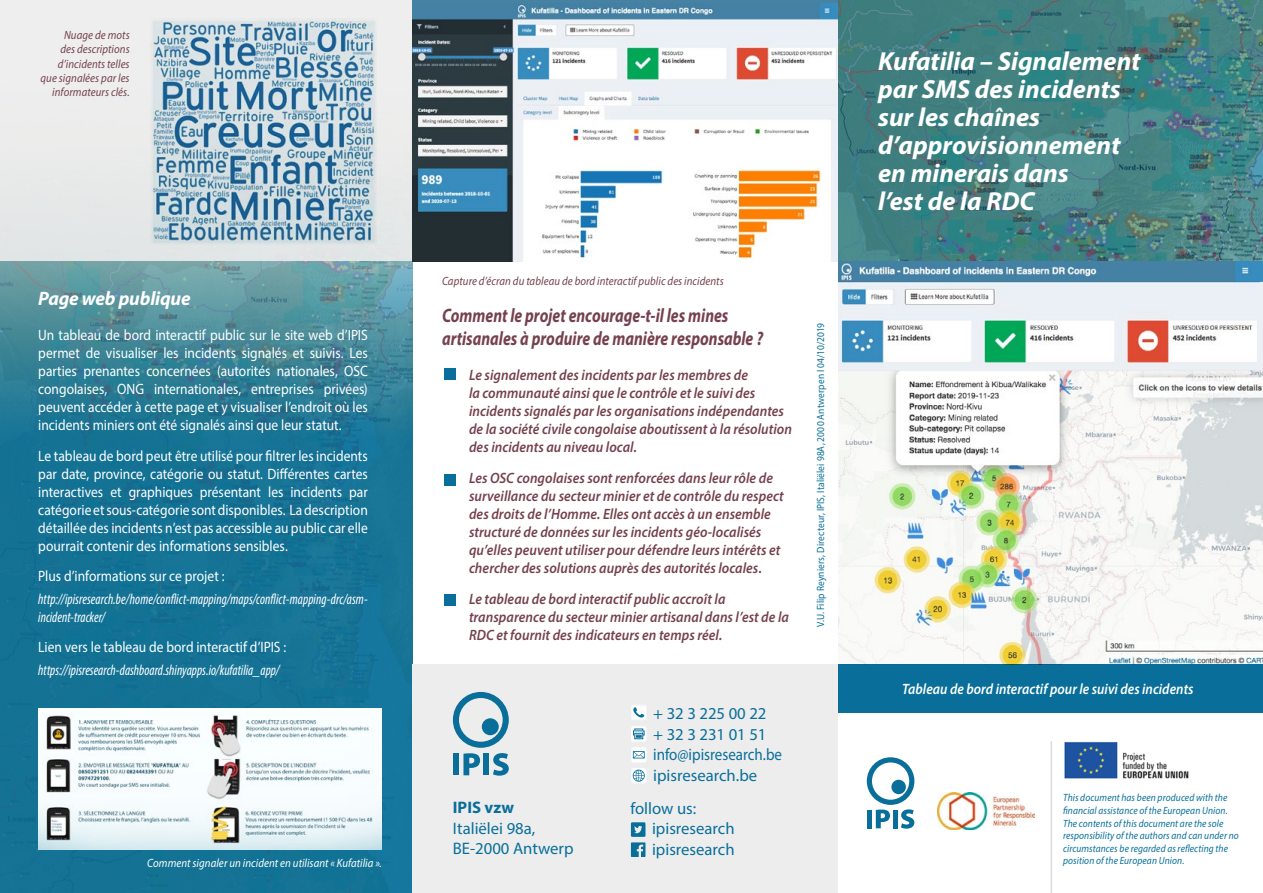
<style>
.page{position:relative;width:1263px;height:893px;background:#fff}
.page>*{position:absolute;margin:0;border:0;box-sizing:border-box;transform-origin:0 0}
.t1{font:italic 700 26.1px/28px "Myriad Pro";color:#fff}
.t2{font:italic 700 19.5px/23.4px "Myriad Pro";color:#75414e;scale:.8 1}
.t3{font:italic 700 19.5px "Myriad Pro";letter-spacing:-.01em;color:#fff}
.t4{font:16.65px/20.9px "Myriad Pro";color:#096f9a}
.t5{font:700 16.65px "Myriad Pro";color:#096f9a}
.t6{font:15px/18px "Myriad Pro";color:#fff;text-align:justify;scale:.9 1}
.t7{font:italic 600 15px/18px "Myriad Pro";letter-spacing:.005em;color:#75414e;scale:.92 1}
.t8{font:italic condensed 15px/18px "Myriad Pro";color:#fff;scale:.9 1}
.t9{font:italic 600 15px "Myriad Pro";letter-spacing:.005em;color:#fff;scale:.9 1}
.t10{font:italic 12px/14.4px "Myriad Pro";letter-spacing:.005em;color:#75414e;text-align:right;scale:.9 1}
.t11{font:italic 12px "Myriad Pro";letter-spacing:.005em;color:#fff;scale:.9 1}
.t12{font:italic 10.5px/12.6px "Myriad Pro";letter-spacing:.01em;color:#096f9a;scale:.9 1}
.t13{font:10.5px "Myriad Pro";letter-spacing:.015em;color:#096f9a;scale:.9 1}
</style>
<div class="page">
<svg style="left:0;top:261px;width:412px;height:632px;background:#247996"></svg>
<div style="left:0;top:0;width:412px;height:261px;background:#ededed"></div>
<img style="left:412px;top:4px;width:426px;height:257px">
<div style="left:412px;top:665px;width:426px;height:228px;background:#ededed"></div>
<img style="left:838px;top:261px;width:423px;height:104px">
<svg style="left:838px;top:0;width:425px;height:261px;background:#428082"></svg>
<svg style="left:867px;top:757px;width:47px;height:72px"></svg>
<img style="left:838px;top:365px;width:425px;height:300px">
<img style="left:1261px;top:261px;width:2px;height:107px">
<svg style="left:453px;top:692px;width:56px;height:84px"></svg>
<svg style="left:633px;top:770px;width:11px;height:11px"></svg>
<div style="left:631px;top:768px;width:15px;height:15px;border:1px solid #fff;border-radius:2px"></div>
<svg style="left:633px;top:749px;width:11px;height:11px"></svg>
<div style="left:631px;top:747px;width:15px;height:15px;border:1px solid #fff;border-radius:2px"></div>
<svg style="left:632px;top:727px;width:14px;height:14px"></svg>
<div style="left:633px;top:731px;width:11px;height:4px;border:1px solid #096f9a"></div>
<div style="left:634px;top:733px;width:9px;height:6px;border:1px solid #096f9a"></div>
<svg style="left:634px;top:729px;width:9px;height:9px"></svg>
<div style="left:631px;top:727px;width:15px;height:14px;border:1px solid #fff;border-radius:2px"></div>
<svg style="left:633px;top:707px;width:11px;height:11px"></svg>
<div style="left:631px;top:705px;width:15px;height:15px;border:1px solid #fff;border-radius:2px"></div>
<svg style="left:631px;top:822px;width:14px;height:35px"></svg>
<div style="left:444px;top:368px;width:12px;height:12px;background:#096f9a"></div>
<div style="left:444px;top:474px;width:12px;height:12px;background:#096f9a"></div>
<div style="left:444px;top:594px;width:12px;height:11px;background:#096f9a"></div>
<img style="left:937px;top:793px;width:97px;height:37px">
<div style="left:838px;top:665px;width:425px;height:48px;background:#096f9a"></div>
<img style="left:150px;top:19px;width:226px;height:226px">
<img style="left:38px;top:708px;width:344px;height:142px">
<img style="left:1064px;top:741px;width:125px;height:38px">
<hr style="left:1051px;top:741px;width:1px;height:152px;background:#dadada">
<p class="t10" style="left:41px;top:27px;width:101px">Nuage de mots<br>des descriptions d’incidents telles que signalées par les informateurs clés.</p>
<h2 class="t3" style="left:38px;top:286px;width:154px">Page web publique</h2>
<p class="t6" style="left:38px;top:326px;width:368px">Un tableau de bord interactif public sur le site web d’IPIS permet de visualiser les incidents signalés et suivis. Les parties prenantes concernées (autorités nationales, OSC congolaises, ONG internationales, entreprises privées) peuvent accéder à cette page et y visualiser l’endroit où les incidents miniers ont été signalés ainsi que leur statut.</p>
<p class="t6" style="left:38px;top:446px;width:368px">Le tableau de bord peut être utilisé pour filtrer les incidents par date, province, catégorie ou statut. Différentes cartes interactives et graphiques présentant les incidents par catégorie et sous-catégorie sont disponibles. La description détaillée des incidents n’est pas accessible au public car elle pourrait contenir des informations sensibles.</p>
<p class="t6" style="left:38px;top:567px;width:208px">Plus d’informations sur ce projet :</p>
<p class="t8" style="left:38px;top:589px;width:368px">http://ipisresearch.be/home/conflict-mapping/maps/conflict-mapping-drc/asm&shy;incident-tracker/</p>
<p class="t6" style="left:38px;top:638px;width:277px">Lien vers le tableau de bord interactif d’IPIS :</p>
<p class="t8" style="left:38px;top:660px;width:270px">https://ipisresearch-dashboard.shinyapps.io/kufatilia_app/</p>
<p class="t11" style="left:147px;top:855px;width:262px">Comment signaler un incident en utilisant « Kufatilia ».</p>
<p class="t10" style="left:442px;top:274px;width:315px">Capture d’écran du tableau de bord interactif public des incidents</p>
<h2 class="t2" style="left:442px;top:303px;width:403px">Comment le projet encourage-t-il les mines artisanales à produire de manière responsable ?</h2>
<p class="t7" style="left:469px;top:366px;width:353px">Le signalement des incidents par les membres de<br>la communauté ainsi que le contrôle et le suivi des incidents signalés par les organisations indépendantes de la société civile congolaise aboutissent à la résolution des incidents au niveau local.</p>
<p class="t7" style="left:469px;top:468px;width:344px">Les OSC congolaises sont renforcées dans leur rôle de surveillance du secteur minier et de contrôle du respect des droits de l’Homme. Elles ont accès à un ensemble structuré de données sur les incidents géo-localisés qu’elles peuvent utiliser pour défendre leurs intérêts et chercher des solutions auprès des autorités locales.</p>
<p class="t7" style="left:469px;top:589px;width:349px">Le tableau de bord interactif public accroît la transparence du secteur minier artisanal dans l’est de la<br>RDC et fournit des indicateurs en temps réel.</p>
<p class="t13" style="left:814px;top:627px;width:339px;rotate:-90deg">V.U. Filip Reyniers, Directeur, IPIS, Italiëlei 98A, 2000 Antwerpen I 04/10/2019</p>
<p class="t5" style="left:453px;top:796px;width:63px">IPIS vzw</p>
<p class="t4" style="left:453px;top:817px;width:122px">Italiëlei 98a,<br>BE-2000 Antwerp</p>
<p class="t4" style="left:653px;top:702px;width:130px">+ 32 3 225 00 22<br>+ 32 3 231 01 51 info@ipisresearch.be ipisresearch.be</p>
<p class="t4" style="left:652px;top:818px;width:84px">ipisresearch ipisresearch</p>
<p class="t4" style="left:630px;top:797px;width:67px">follow us:</p>
<h1 class="t1" style="left:878px;top:47px;width:264px">Kufatilia – Signalement par SMS des incidents sur les chaînes d’approvisionnement en minerais dans<br>l’est de la RDC</h1>
<p class="t9" style="left:902px;top:679px;width:325px">Tableau de bord interactif pour le suivi des incidents</p>
<p class="t12" style="left:1063px;top:791px;width:197px">This document has been produced with the financial assistance of the European Union.<br>The contents of this document are the sole responsibility of the authors and can under no circumstances be regarded as reflecting the position of the European Union.</p>
</div>
